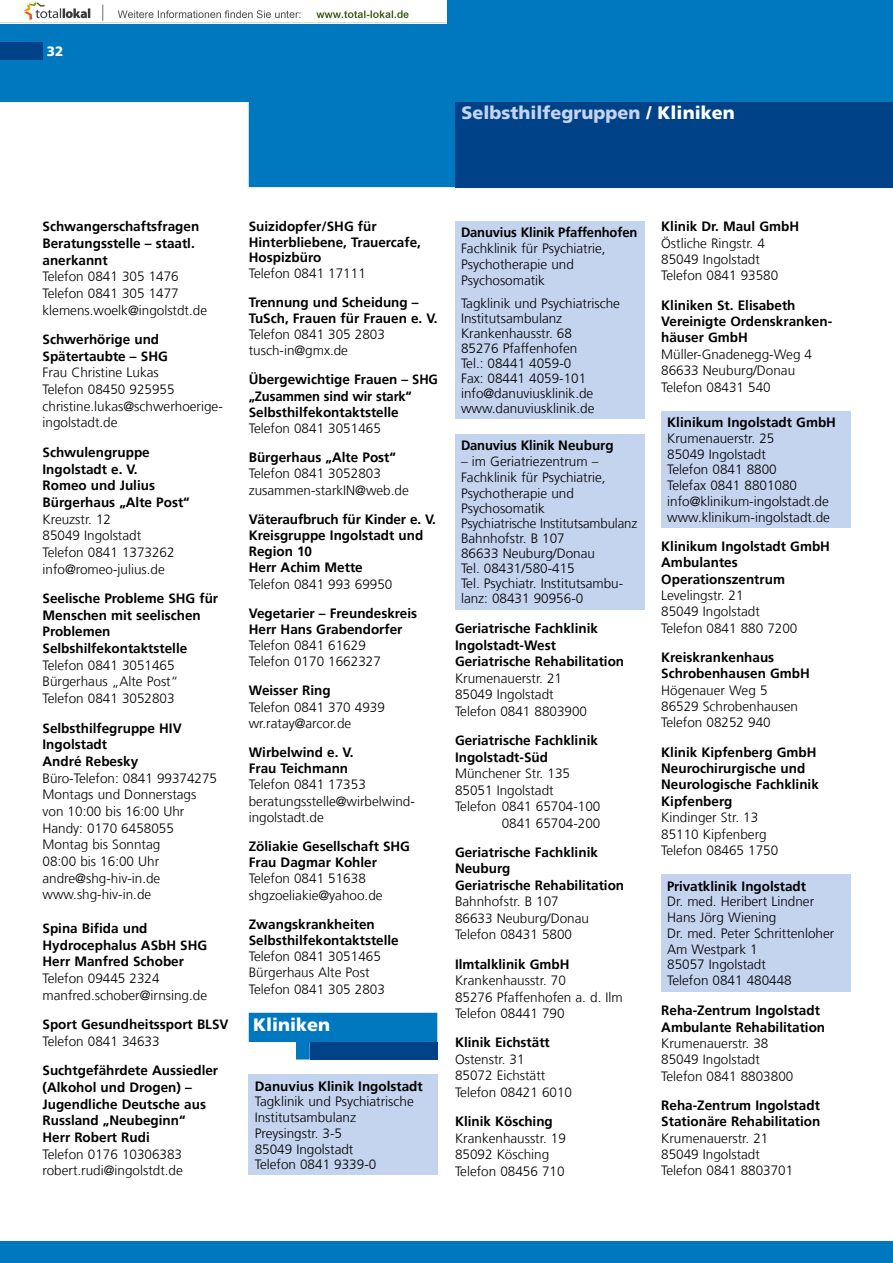
<style>
.page{position:relative;width:893px;height:1263px;background:#fff}
.page>*{position:absolute;margin:0;border:0;box-sizing:border-box;transform-origin:0 0}
.Kapitelüberschrift{font:900 18px "Frutiger LT Com";color:#c4d3ee}
.Subline_Tabelle{font:900 18px "Frutiger LT Com";color:#fff}
.Adressen_Verschachte{font:300 13.5px/16.6px "Frutiger LT Com";color:#000}
.Adressen_Verschachte-2{font:700 13.5px/16.6px "Frutiger";color:#000}
.Adressen{font:300 13.5px/15px "Frutiger LT Com";color:#000}
.Adressen-2{font:700 13.5px/15.5px "Frutiger";color:#000}
.Adressen_Verschachte-3{font:700 13.5px "Frutiger";color:#000;scale:.96 1}
.t1{font:900 13.5px "Frutiger LT Com";color:#fff}
.s1{color:#fff}
.s2{font-family:"Frutiger";font-weight:700}
.s3{font-family:"Frutiger LT Com";font-weight:300}
</style>
<div class="page">
<div style="left:249px;top:1013px;width:188px;height:46px;background:#0078bf"></div>
<div style="left:249px;top:1042px;width:47px;height:17px;background:#fff"></div>
<div style="left:310px;top:1042px;width:127px;height:17px;background:#004288"></div>
<div style="left:249px;top:1074px;width:189px;height:101px;background:#c4d3ee"></div>
<div style="left:455px;top:221px;width:189px;height:198px;background:#c4d3ee"></div>
<div style="left:455px;top:434px;width:189px;height:176px;background:#c4d3ee"></div>
<div style="left:661px;top:411px;width:189px;height:117px;background:#c4d3ee"></div>
<div style="left:661px;top:874px;width:189px;height:118px;background:#c4d3ee"></div>
<svg style="left:0;top:0;width:893px;height:187px;fill:#0078bf"></svg>
<div style="left:0;top:43px;width:43px;height:17px;background:#004288"></div>
<div style="left:0;top:1242px;width:893px;height:21px;background:#0078bf"></div>
<div style="left:455px;top:102px;width:438px;height:85px;background:#004288"></div>
<img style="left:0;top:0;width:446px;height:24px">
<p class="t1" style="left:47px;top:43px;width:18px">32</p>
<p class="Kapitelüberschrift" style="left:461px;top:102px;width:275px">Selbsthilfegruppen <span class="s1">/ Kliniken</span></p>
<p class="Adressen_Verschachte" style="left:43px;top:218px;width:166px"><span class="s2">Schwangerschaftsfragen<br>Beratungsstelle – staatl. anerkannt<br></span>Telefon 0841 305 1476<br>Telefon 0841 305 1477 klemens.woelk@ingolstdt.de</p>
<p class="Adressen_Verschachte" style="left:43px;top:331px;width:182px"><span class="s2">Schwerhörige und<br>Spätertaubte – SHG<br></span>Frau Christine Lukas<br>Telefon 08450 925955 christine.lukas@schwerhoerige&shy;ingolstadt.de</p>
<p class="Adressen_Verschachte" style="left:43px;top:444px;width:149px"><span class="s2">Schwulengruppe<br>Ingolstadt e. V.<br>Romeo und Julius<br>Bürgerhaus „Alte Post“<br></span>Kreuzstr. 12<br>85049 Ingolstadt<br>Telefon 0841 1373262 info@romeo-julius.de</p>
<p class="Adressen_Verschachte-2" style="left:43px;top:590px;width:177px">Seelische Probleme SHG für<br>Menschen mit seelischen<br>Problemen<br>Selbshilfekontaktstelle<br><span class="s3">Telefon 0841 3051465<br>Bürgerhaus „Alte Post“<br>Telefon 0841 3052803</span></p>
<p class="Adressen_Verschachte" style="left:43px;top:720px;width:176px"><span class="s2">Selbsthilfegruppe HIV<br>Ingolstadt<br>André Rebesky<br></span>Büro-Telefon: 0841 99374275<br>Montags und Donnerstags von 10:00 bis 16:00 Uhr<br>Handy: 0170 6458055<br>Montag bis Sonntag<br>08:00 bis 16:00 Uhr andre@shg-hiv-in.de www.shg-hiv-in.de</p>
<p class="Adressen_Verschachte-2" style="left:43px;top:920px;width:166px">Spina Bifida und<br>Hydrocephalus ASbH SHG<br>Herr Manfred Schober<br><span class="s3">Telefon 09445 2324 manfred.schober@irnsing.de</span></p>
<p class="Adressen_Verschachte-2" style="left:43px;top:1016px;width:188px">Sport Gesundheitssport BLSV<br><span class="s3">Telefon 0841 34633</span></p>
<p class="Adressen_Verschachte-2" style="left:43px;top:1062px;width:177px">Suchtgefährdete Aussiedler (Alkohol und Drogen) –<br>Jugendliche Deutsche aus<br>Russland „Neubeginn“<br>Herr Robert Rudi<br><span class="s3">Telefon 0176 10306383 robert.rudi@ingolstdt.de</span></p>
<p class="Adressen-2" style="left:249px;top:219px;width:174px">Suizidopfer/SHG für<br>Hinterbliebene, Trauercafe,<br>Hospizbüro<br><span class="s3">Telefon 0841 17111</span></p>
<p class="Adressen_Verschachte-2" style="left:249px;top:294px;width:188px;line-height:16.2px">Trennung und Scheidung –<br>TuSch, Frauen für Frauen e. V.<br><span class="s3">Telefon 0841 305 2803 tusch-in@gmx.de</span></p>
<p class="Adressen_Verschachte-2" style="left:249px;top:372px;width:191px;line-height:16.2px">Übergewichtige Frauen – SHG „Zusammen sind wir stark“<br>Selbsthilfekontaktstelle<br><span class="s3">Telefon 0841 3051465</span></p>
<p class="Adressen_Verschachte" style="left:249px;top:449px;width:162px;line-height:16.2px"><span class="s2">Bürgerhaus „Alte Post“<br></span>Telefon 0841 3052803 zusammen-starkIN@web.de</p>
<p class="Adressen_Verschachte-2" style="left:249px;top:511px;width:187px;line-height:16.2px">Väteraufbruch für Kinder e. V.<br>Kreisgruppe Ingolstadt und<br>Region 10<br>Herr Achim Mette<br><span class="s3">Telefon 0841 993 69950</span></p>
<p class="Adressen_Verschachte-2" style="left:249px;top:605px;width:170px;line-height:16.2px">Vegetarier – Freundeskreis<br>Herr Hans Grabendorfer<br><span class="s3">Telefon 0841 61629<br>Telefon 0170 1662327</span></p>
<p class="Adressen_Verschachte" style="left:249px;top:683px;width:138px;line-height:16.2px"><span class="s2">Weisser Ring<br></span>Telefon 0841 370 4939 wr.ratay@arcor.de</p>
<p class="Adressen_Verschachte" style="left:249px;top:744px;width:168px;line-height:16.2px"><span class="s2">Wirbelwind e. V.<br>Frau Teichmann<br></span>Telefon 0841 17353 beratungsstelle@wirbelwind&shy;ingolstadt.de</p>
<p class="Adressen_Verschachte-2" style="left:249px;top:838px;width:163px;line-height:16.2px">Zöliakie Gesellschaft SHG<br>Frau Dagmar Kohler<br><span class="s3">Telefon 0841 51638 shgzoeliakie@yahoo.de</span></p>
<p class="Adressen_Verschachte" style="left:249px;top:916px;width:152px;line-height:16.2px"><span class="s2">Zwangskrankheiten<br>Selbsthilfekontaktstelle<br></span>Telefon 0841 3051465<br>Bürgerhaus Alte Post<br>Telefon 0841 305 2803</p>
<p class="Subline_Tabelle" style="left:253px;top:1013px;width:79px">Kliniken</p>
<p class="Adressen_Verschachte" style="left:255px;top:1078px;width:170px;line-height:15.8px"><span class="s2">Danuvius Klinik Ingolstadt<br></span>Tagklinik und Psychiatrische<br>Institutsambulanz<br>Preysingstr. 3-5<br>85049 Ingolstadt<br>Telefon 0841 9339-0</p>
<p class="Adressen_Verschachte" style="left:461px;top:225px;width:178px;line-height:15.8px"><span class="s2">Danuvius Klinik Pfaffenhofen<br></span>Fachklinik für Psychiatrie,<br>Psychotherapie und<br>Psychosomatik</p>
<p class="Adressen" style="left:461px;top:296px;width:161px">Tagklinik und Psychiatrische<br>Institutsambulanz</p>
<p class="Adressen" style="left:461px;top:326px;width:112px">Krankenhausstr. 68</p>
<p class="Adressen" style="left:461px;top:341px;width:118px">85276 Pfaffenhofen</p>
<p class="Adressen" style="left:461px;top:356px;width:112px">Tel.: 08441 4059-0</p>
<p class="Adressen" style="left:461px;top:371px;width:127px">Fax: 08441 4059-101</p>
<p class="Adressen" style="left:461px;top:386px;width:134px">info@danuviusklinik.de</p>
<p class="Adressen" style="left:461px;top:401px;width:135px">www.danuviusklinik.de</p>
<p class="Adressen_Verschachte-3" style="left:461px;top:438px;width:161px">Danuvius Klinik Neuburg</p>
<p class="Adressen_Verschachte" style="left:461px;top:454px;width:146px;line-height:15.8px">– im Geriatriezentrum –<br>Fachklinik für Psychiatrie,<br>Psychotherapie und<br>Psychosomatik</p>
<p class="Adressen" style="left:461px;top:516px;width:178px">Psychiatrische Institutsambulanz</p>
<p class="Adressen" style="left:461px;top:531px;width:105px">Bahnhofstr. B 107</p>
<p class="Adressen" style="left:461px;top:546px;width:135px">86633 Neuburg/Donau</p>
<p class="Adressen" style="left:461px;top:561px;width:115px">Tel. 08431/580-415</p>
<p class="Adressen" style="left:461px;top:576px;width:164px">Tel. Psychiatr. Institutsambu&shy;lanz: 08431 90956-0</p>
<p class="Adressen_Verschachte-2" style="left:455px;top:620px;width:171px">Geriatrische Fachklinik<br>Ingolstadt-West<br>Geriatrische Rehabilitation<br><span class="s3">Krumenauerstr. 21<br>85049 Ingolstadt<br>Telefon 0841 8803900</span></p>
<p class="Adressen_Verschachte-2" style="left:455px;top:732px;width:144px">Geriatrische Fachklinik</p>
<p class="Adressen_Verschachte-2" style="left:455px;top:748px;width:95px">Ingolstadt-Süd</p>
<p class="Adressen_Verschachte" style="left:455px;top:765px;width:117px">Münchener Str. 135</p>
<p class="Adressen_Verschachte" style="left:455px;top:782px;width:100px">85051 Ingolstadt</p>
<p class="Adressen_Verschachte" style="left:455px;top:798px;width:147px">Telefon 0841 65704-100</p>
<p class="Adressen_Verschachte" style="left:502px;top:815px;width:100px">0841 65704-200</p>
<p class="Adressen_Verschachte-2" style="left:455px;top:844px;width:171px">Geriatrische Fachklinik<br>Neuburg<br>Geriatrische Rehabilitation<br><span class="s3">Bahnhofstr. B 107<br>86633 Neuburg/Donau<br>Telefon 08431 5800</span></p>
<p class="Adressen_Verschachte" style="left:455px;top:956px;width:169px"><span class="s2">Ilmtalklinik GmbH<br></span>Krankenhausstr. 70<br>85276 Pfaffenhofen a. d. Ilm<br>Telefon 08441 790</p>
<p class="Adressen_Verschachte" style="left:455px;top:1034px;width:119px"><span class="s2">Klinik Eichstätt<br></span>Ostenstr. 31<br>85072 Eichstätt<br>Telefon 08421 6010</p>
<p class="Adressen_Verschachte" style="left:455px;top:1113px;width:112px"><span class="s2">Klinik Kösching<br></span>Krankenhausstr. 19<br>85092 Kösching<br>Telefon 08456 710</p>
<p class="Adressen_Verschachte" style="left:661px;top:218px;width:139px"><span class="s2">Klinik Dr. Maul GmbH<br></span>Östliche Ringstr. 4<br>85049 Ingolstadt<br>Telefon 0841 93580</p>
<p class="Adressen_Verschachte-2" style="left:661px;top:297px;width:172px">Kliniken St. Elisabeth<br>Vereinigte Ordenskranken&shy;häuser GmbH<br><span class="s3">Müller-Gnadenegg-Weg 4<br>86633 Neuburg/Donau<br>Telefon 08431 540</span></p>
<p class="Adressen_Verschachte" style="left:667px;top:415px;width:170px;line-height:15.8px"><span class="s2">Klinikum Ingolstadt GmbH<br></span>Krumenauerstr. 25<br>85049 Ingolstadt<br>Telefon 0841 8800<br>Telefax 0841 8801080 info@klinikum-ingolstadt.de www.klinikum-ingolstadt.de</p>
<p class="Adressen_Verschachte-2" style="left:661px;top:538px;width:170px">Klinikum Ingolstadt GmbH<br>Ambulantes<br>Operationszentrum<br><span class="s3">Levelingstr. 21<br>85049 Ingolstadt<br>Telefon 0841 880 7200</span></p>
<p class="Adressen_Verschachte" style="left:661px;top:649px;width:150px"><span class="s2">Kreiskrankenhaus<br>Schrobenhausen GmbH<br></span>Högenauer Weg 5<br>86529 Schrobenhausen<br>Telefon 08252 940</p>
<p class="Adressen_Verschachte-2" style="left:661px;top:744px;width:159px">Klinik Kipfenberg GmbH<br>Neurochirurgische und<br>Neurologische Fachklinik<br>Kipfenberg<br><span class="s3">Kindinger Str. 13<br>85110 Kipfenberg<br>Telefon 08465 1750</span></p>
<p class="Adressen_Verschachte" style="left:667px;top:878px;width:169px;line-height:15.8px"><span class="s2">Privatklinik Ingolstadt<br></span>Dr. med. Heribert Lindner<br>Hans Jörg Wiening<br>Dr. med. Peter Schrittenloher<br>Am Westpark 1<br>85057 Ingolstadt<br>Telefon 0841 480448</p>
<p class="Adressen_Verschachte" style="left:661px;top:1002px;width:165px"><span class="s2">Reha-Zentrum Ingolstadt<br>Ambulante Rehabilitation<br></span>Krumenauerstr. 38<br>85049 Ingolstadt<br>Telefon 0841 8803800</p>
<p class="Adressen_Verschachte" style="left:661px;top:1097px;width:161px"><span class="s2">Reha-Zentrum Ingolstadt<br>Stationäre Rehabilitation<br></span>Krumenauerstr. 21<br>85049 Ingolstadt<br>Telefon 0841 8803701</p>
</div>
